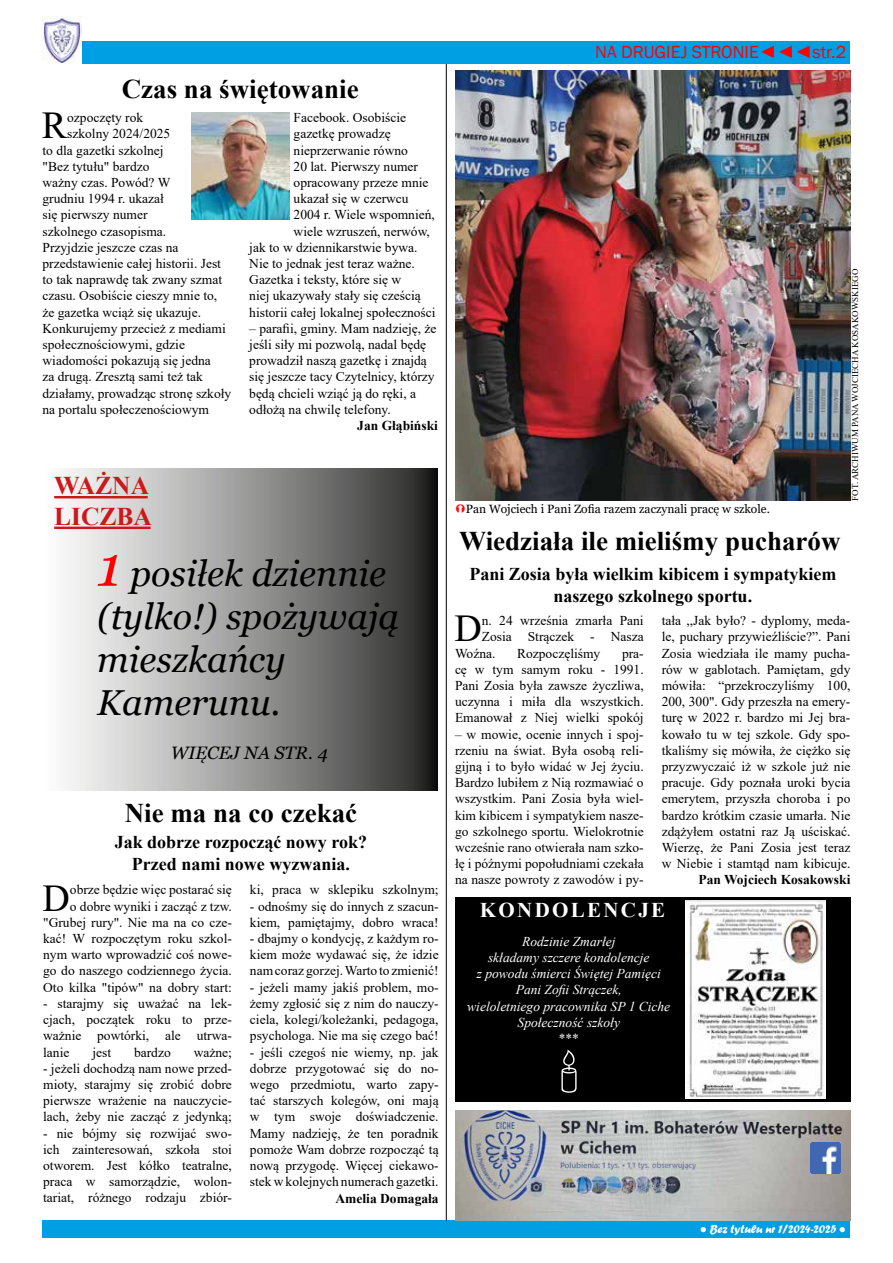
<style>
.page{position:relative;width:893px;height:1263px;background:#fff}
.page>*{position:absolute;margin:0;border:0;box-sizing:border-box;transform-origin:0 0}
.t1{font:37.95px "Times New Roman";color:#000}
.t2{font:italic 36px/43.2px "Georgia";color:#000}
.t3{font:700 27px "Times New Roman";color:#000}
.t4{font:700 25.5px/30.6px "Times New Roman";color:#cd171a}
.t5{font:700 21px "Times New Roman";letter-spacing:.11em;color:#fff}
.t6{font:700 18px/21.6px "Times New Roman";color:#000;text-align:center}
.t7{font:18px "Franklin Gothic";color:#f00}
.t8{font:italic 18px "Georgia";color:#000}
.t9{font:13.5px/16.2px "Times New Roman";color:#000;text-align:justify}
.t10{font:italic 13.5px/16.2px "Times New Roman";color:#fff;text-align:center}
.t11{font:700 13.5px "Times New Roman";color:#000}
.t12{font:13.5px "Times New Roman";color:#fff}
.t13{font:12px "Georgia";color:#000}
.t14{font:12px "Forte";letter-spacing:-.01em;color:#fff}
.t15{font:9px "Times New Roman";color:#000}
.s1{font-size:57px;color:#f00}
.s2{font-family:"Garamond"}
</style>
<div class="page">
<div style="left:43px;top:1220px;width:807px;height:17px;background:#009fe3"></div>
<img style="left:455px;top:1110px;width:395px;height:110px">
<img style="left:810px;top:1143px;width:31px;height:30px">
<hr style="left:446px;top:64px;width:1px;height:1156px;background:#000">
<div style="left:455px;top:897px;width:395px;height:205px;background:#000"></div>
<div style="left:43px;top:41px;width:807px;height:23px;background:#009fe3"></div>
<img style="left:43px;top:17px;width:39px;height:47px">
<img style="left:686px;top:901px;width:139px;height:198px">
<img style="left:455px;top:70px;width:395px;height:430px">
<img style="left:191px;top:113px;width:98px;height:106px">
<svg style="left:54px;top:469px;width:384px;height:322px;background:#959594"></svg>
<hr style="left:54px;top:496px;width:94px;height:2px;background:#cd171a">
<hr style="left:54px;top:527px;width:97px;height:2px;background:#cd171a">
<svg style="left:476px;top:1159px;width:18px;height:20px"></svg>
<h3 class="t3" style="left:122px;top:70px;width:238px">Czas na świętowanie</h3>
<h1 class="t1" style="left:42px;top:99px;width:27px">R</h1>
<p class="t9" style="left:67px;top:109px;width:78px">ozpoczęty rok</p>
<p class="t9" style="left:67px;top:125px;width:105px">szkolny 2024/2025</p>
<p class="t9" style="left:43px;top:142px;width:123px">to dla gazetki szkolnej</p>
<p class="t9" style="left:43px;top:158px;width:109px">"Bez tytułu" bardzo</p>
<p class="t9" style="left:43px;top:174px;width:129px">ważny czas. Powód? W</p>
<p class="t9" style="left:43px;top:190px;width:123px">grudniu 1994 r. ukazał</p>
<p class="t9" style="left:43px;top:206px;width:106px">się pierwszy numer</p>
<p class="t9" style="left:43px;top:223px;width:125px">szkolnego czasopisma.</p>
<p class="t9" style="left:43px;top:239px;width:138px">Przyjdzie jeszcze czas na</p>
<p class="t9" style="left:43px;top:255px;width:180px">przedstawienie całej historii. Jest</p>
<p class="t9" style="left:43px;top:271px;width:181px">to tak naprawdę tak zwany szmat</p>
<p class="t9" style="left:43px;top:287px;width:176px">czasu. Osobiście cieszy mnie to,</p>
<p class="t9" style="left:43px;top:304px;width:160px">że gazetka wciąż się ukazuje.</p>
<p class="t9" style="left:43px;top:320px;width:185px">Konkurujemy przecież z mediami</p>
<p class="t9" style="left:43px;top:336px;width:144px">społecznościowymi, gdzie</p>
<p class="t9" style="left:43px;top:352px;width:170px">wiadomości pokazują się jedna</p>
<p class="t9" style="left:43px;top:368px;width:162px">za drugą. Zresztą sami też tak</p>
<p class="t9" style="left:43px;top:385px;width:190px">działamy, prowadząc stronę szkoły</p>
<p class="t9" style="left:43px;top:401px;width:168px">na portalu społeczenościowym</p>
<p class="t9" style="left:294px;top:109px;width:114px">Facebook. Osobiście</p>
<p class="t9" style="left:294px;top:125px;width:99px">gazetkę prowadzę</p>
<p class="t9" style="left:294px;top:142px;width:116px">nieprzerwanie równo</p>
<p class="t9" style="left:294px;top:158px;width:126px">20 lat. Pierwszy numer</p>
<p class="t9" style="left:294px;top:174px;width:136px">opracowany przeze mnie</p>
<p class="t9" style="left:294px;top:190px;width:117px">ukazał się w czerwcu</p>
<p class="t9" style="left:294px;top:206px;width:143px">2004 r. Wiele wspomnień,</p>
<p class="t9" style="left:294px;top:223px;width:138px">wiele wzruszeń, nerwów,</p>
<p class="t9" style="left:249px;top:239px;width:170px">jak to w dziennikarstwie bywa.</p>
<p class="t9" style="left:249px;top:255px;width:167px">Nie to jednak jest teraz ważne.</p>
<p class="t9" style="left:249px;top:271px;width:154px">Gazetka i teksty, które się w</p>
<p class="t9" style="left:249px;top:287px;width:173px">niej ukazywały stały się cześcią</p>
<p class="t9" style="left:249px;top:304px;width:188px">historii całej lokalnej społeczności</p>
<p class="t9" style="left:249px;top:320px;width:189px;text-align:left">– parafii, gminy. Mam nadzieję, że jeśli siły mi pozwolą, nadal będę prowadził naszą gazetkę i znajdą się jeszcze tacy Czytelnicy, którzy będą chcieli wziąć ją do ręki, a odłożą na chwilę telefony.</p>
<p class="t11" style="left:357px;top:416px;width:82px">Jan Głąbiński</p>
<h3 class="t4" style="left:54px;top:470px;width:99px">WAŻNA<br>LICZBA</h3>
<h2 class="t2" style="left:97px;top:552px;width:303px"><span class="s1">1</span> posiłek dziennie (tylko!) spożywają mieszkańcy<br>Kamerunu.</h2>
<h3 class="t8" style="left:171px;top:741px;width:158px">WIĘCEJ NA STR. 4</h3>
<h3 class="t3" style="left:125px;top:793px;width:234px">Nie ma na co czekać</h3>
<h3 class="t6" style="left:115px;top:831px;width:254px">Jak dobrze rozpocząć nowy rok?<br>Przed nami nowe wyzwania.</h3>
<p class="t9" style="left:43px;top:881px;width:190px;text-align:right">obrze będzie więc postarać się<br>o dobre wyniki i zacząć z tzw. "Grubej rury". Nie ma na co cze&shy;kać! W rozpoczętym roku szkol&shy;nym warto wprowadzić coś nowe&shy;go do naszego codziennego życia.<br>Oto kilka "tipów" na dobry start:</p>
<p class="t9" style="left:43px;top:995px;width:190px">- starajmy się uważać na lek&shy;cjach, początek roku to prze&shy;ważnie powtórki, ale utrwa&shy;lanie</p>
<h1 class="t1" style="left:43px;top:871px;width:29px">D</h1>
<p class="t9" style="left:92px;top:1043px;width:20px">jest</p>
<p class="t9" style="left:134px;top:1043px;width:38px">bardzo</p>
<p class="t9" style="left:194px;top:1043px;width:40px">ważne;</p>
<p class="t9" style="left:43px;top:1060px;width:190px">- jeżeli dochodzą nam nowe przed&shy;mioty, starajmy się zrobić dobre pierwsze wrażenie na nauczycie&shy;lach, żeby nie zacząć z jedynką;</p>
<p class="t9" style="left:43px;top:1124px;width:190px">- nie bójmy się rozwijać swo&shy;ich zainteresowań, szkoła stoi otworem. Jest kółko teatralne, praca w samorządzie, wolon&shy;tariat, różnego rodzaju zbiór-</p>
<p class="t9" style="left:250px;top:881px;width:190px">ki, praca w sklepiku szkolnym;</p>
<p class="t9" style="left:250px;top:898px;width:190px">- odnośmy się do innych z szacun&shy;kiem, pamiętajmy, dobro wraca!</p>
<p class="t9" style="left:250px;top:930px;width:190px">- dbajmy o kondycję, z każdym ro&shy;kiem może wydawać się, że idzie nam coraz gorzej. Warto to zmienić!</p>
<p class="t9" style="left:250px;top:979px;width:190px">- jeżeli mamy jakiś problem, mo&shy;żemy zgłosić się z nim do nauczy&shy;ciela, kolegi/koleżanki, pedagoga, psychologa. Nie ma się czego bać!</p>
<p class="t9" style="left:250px;top:1043px;width:190px">- jeśli czegoś nie wiemy, np. jak dobrze przygotować się do no&shy;wego przedmiotu, warto zapy&shy;tać starszych kolegów, oni mają w tym swoje doświadczenie.<br>Mamy nadzieję, że ten poradnik pomoże Wam dobrze rozpocząć tą nową przygodę. Więcej ciekawo&shy;stek w kolejnych numerach gazetki.</p>
<p class="t11" style="left:336px;top:1189px;width:105px">Amelia Domagała</p>
<h3 class="t7" style="left:595px;top:41px;width:252px">NA DRUGIEJ STRONIE◄◄◄str.2</h3>
<p class="t13" style="left:466px;top:501px;width:306px">Pan Wojciech i Pani Zofia razem zaczynali pracę w szkole.</p>
<h3 class="t3" style="left:459px;top:522px;width:383px">Wiedziała ile mieliśmy pucharów</h3>
<h3 class="t6" style="left:469px;top:562px;width:369px">Pani Zosia była wielkim kibicem i sympatykiem naszego szkolnego sportu.</h3>
<p class="t15" style="left:849px;top:500px;width:233px;rotate:-90deg">FOT. ARCHIWUM PANA WOJCIECHA KOSAKOWSKIEGO</p>
<h1 class="t1" style="left:454px;top:602px;width:29px">D</h1>
<p class="t9" style="left:482px;top:612px;width:163px">n. 24 września zmarła Pani</p>
<p class="t9" style="left:482px;top:628px;width:163px">Zosia Strączek - Nasza</p>
<p class="t9" style="left:455px;top:644px;width:42px">Woźna.</p>
<p class="t9" style="left:517px;top:644px;width:85px">Rozpoczęliśmy</p>
<p class="t9" style="left:455px;top:644px;width:190px;text-indent:167px">pra&shy;cę w tym samym roku - 1991.<br>Pani Zosia była zawsze życzliwa, uczynna i miła dla wszystkich.<br>Emanował z Niej wielki spokój</p>
<p class="t9" style="left:455px;top:725px;width:190px">– w mowie, ocenie innych i spoj&shy;rzeniu na świat. Była osobą reli&shy;gijną i to było widać w Jej życiu.<br>Bardzo lubiłem z Nią rozmawiać o wszystkim. Pani Zosia była wiel&shy;kim kibicem i sympatykiem nasze&shy;go szkolnego sportu. Wielokrotnie wcześnie rano otwierała nam szko&shy;łę i późnymi popołudniami czekała na nasze powroty z zawodów i py-</p>
<p class="t9" style="left:662px;top:612px;width:190px">tała ,,Jak było? - dyplomy, meda&shy;le, puchary przywieźliście?”. Pani Zosia wiedziała ile mamy pucha&shy;rów w gablotach. Pamiętam, gdy mówiła: “przekroczyliśmy 100, 200, 300". Gdy przeszła na emery&shy;turę w 2022 r. bardzo mi Jej bra&shy;kowało tu w tej szkole. Gdy spo&shy;tkaliśmy się mówiła, że ciężko się przyzwyczaić iż w szkole już nie pracuje. Gdy poznała uroki bycia emerytem, przyszła choroba i po bardzo krótkim czasie umarła. Nie zdążyłem ostatni raz Ją uściskać.<br>Wierzę, że Pani Zosia jest teraz w Niebie i stamtąd nam kibicuje.</p>
<p class="t11" style="left:698px;top:870px;width:154px">Pan Wojciech Kosakowski</p>
<h3 class="t5" style="left:480px;top:895px;width:187px">KONDOLENCJE</h3>
<p class="t10" style="left:467px;top:933px;width:204px">Rodzinie Zmarłej<br>składamy szczere kondolencje<br>z powodu śmierci Świętej Pamięci<br>Pani Zofii Strączek,<br>wieloletniego pracownika SP 1 Ciche<br>Społeczność szkoły</p>
<p class="t12" style="left:559px;top:1029px;width:22px">***</p>
<p class="t14" style="left:700px;top:1222px;width:148px"><span class="s2">●</span> Bez tytułu nr 1/2024-2025 <span class="s2">●</span></p>
</div>
